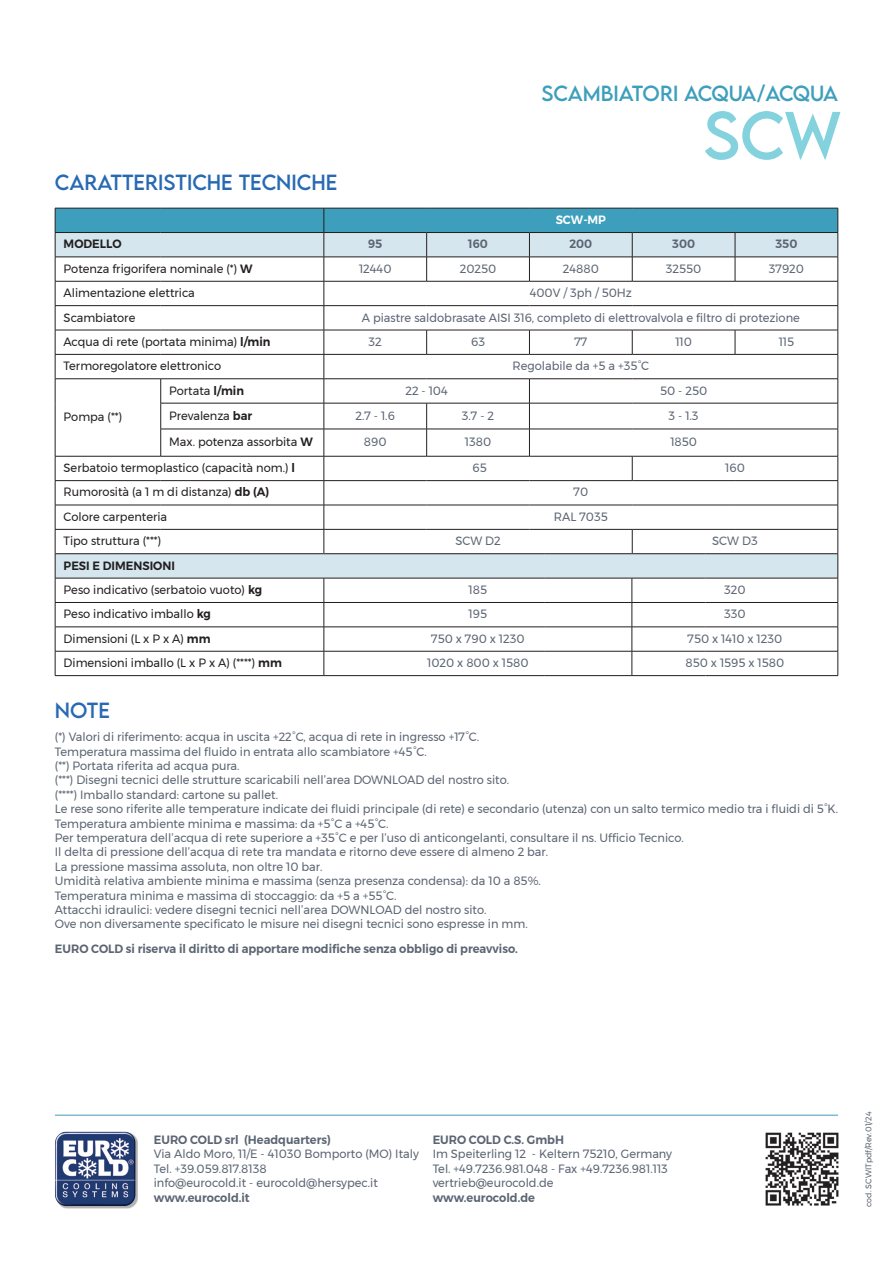
<style>
.page{position:relative;width:893px;height:1263px;background:#fff}
.page>*{position:absolute;margin:0;border:0;box-sizing:border-box;transform-origin:0 0}
.t1{font:60px "LEMONMILK";color:#83d2dd}
.t2{font:19.5px "LEMONMILK";color:#2869b3}
.t3{font:19.5px "LEMONMILK";color:#3d9fbc}
.t4{font:12px/14.4px "Montserrat";color:#5c6573;scale:.95 1}
.t5{font:12px/24.3px "Montserrat";color:#231f20;scale:.95 1}
.t6{font:600 12px "Montserrat";color:#5c6573;scale:.95 1}
.t7{font:600 12px "Montserrat";color:#231f20;scale:.95 1}
.t8{font:600 12px "Montserrat";color:#fff;scale:.95 1}
.t9{font:8.25px "Montserrat";color:#5c6573;scale:.95 1}
.s1{font-weight:600}
</style>
<div class="page">
<img style="left:765px;top:1132px;width:74px;height:74px">
<hr style="left:55px;top:1115px;width:783px;height:1px;background:#3d9fbc">
<svg style="left:55px;top:208px;width:784px;height:467px"></svg>
<hr style="left:55px;top:675px;width:269px;height:1px;background:#231f20">
<hr style="left:324px;top:675px;width:220px;height:1px;background:#231f20">
<hr style="left:544px;top:675px;width:88px;height:1px;background:#231f20">
<hr style="left:632px;top:675px;width:73px;height:1px;background:#231f20">
<hr style="left:705px;top:675px;width:133px;height:1px;background:#231f20">
<div style="left:56px;top:1132px;width:82px;height:76px;background:#231f20;opacity:.35"></div>
<img style="left:57px;top:1131px;width:67px;height:5px">
<h2 class="t2" style="left:55px;top:169px;width:198px">CARATTERISTICHE TECN</h2>
<h2 class="t2" style="left:292px;top:169px;width:20px">ICHE</h2>
<h2 class="t3" style="left:541px;top:80px;width:298px">SCAMBIATORI ACQUA/ACQUA</h2>
<h1 class="t1" style="left:703px;top:96px;width:140px">SCW</h1>
<p class="t8" style="left:556px;top:210px;width:54px">SCW-MP</p>
<p class="t7" style="left:64px;top:235px;width:63px">MODELLO</p>
<p class="t6" style="left:368px;top:235px;width:17px">95</p>
<p class="t6" style="left:468px;top:235px;width:22px">160</p>
<p class="t6" style="left:569px;top:235px;width:26px">200</p>
<p class="t6" style="left:672px;top:235px;width:26px">300</p>
<p class="t6" style="left:775px;top:235px;width:25px">350</p>
<p class="t5" style="left:64px;top:256px;width:201px">Potenza frigorifera nominale (*) <span class="s1">W</span></p>
<p class="t4" style="left:359px;top:261px;width:36px">12440</p>
<p class="t4" style="left:460px;top:261px;width:40px">20250</p>
<p class="t4" style="left:563px;top:261px;width:39px">24880</p>
<p class="t4" style="left:666px;top:261px;width:39px">32550</p>
<p class="t4" style="left:769px;top:261px;width:38px">37920</p>
<p class="t5" style="left:64px;top:281px;width:140px">Alimentazione elettrica</p>
<p class="t4" style="left:530px;top:286px;width:109px">400V / 3ph / 50Hz</p>
<p class="t5" style="left:64px;top:305px;width:77px">Scambiatore</p>
<p class="t4" style="left:362px;top:310px;width:463px">A piastre saldobrasate AISI 316, completo di elettrovalvola e filtro di protezione</p>
<p class="t5" style="left:64px;top:329px;width:219px">Acqua di rete (portata minima) <span class="s1">l/min</span></p>
<p class="t4" style="left:369px;top:334px;width:15px">32</p>
<p class="t4" style="left:471px;top:334px;width:16px">63</p>
<p class="t4" style="left:574px;top:334px;width:15px">77</p>
<p class="t4" style="left:675px;top:334px;width:19px">110</p>
<p class="t4" style="left:779px;top:334px;width:18px">115</p>
<p class="t5" style="left:64px;top:354px;width:167px">Termoregolatore elettronico</p>
<p class="t4" style="left:512px;top:359px;width:145px">Regolabile da +5 a +35°C</p>
<p class="t5" style="left:64px;top:405px;width:63px">Pompa (**)</p>
<p class="t5" style="left:169px;top:378px;width:80px">Portata <span class="s1">l/min</span></p>
<p class="t4" style="left:405px;top:383px;width:46px">22 - 104</p>
<p class="t4" style="left:660px;top:383px;width:51px">50 - 250</p>
<p class="t5" style="left:169px;top:403px;width:89px">Prevalenza <span class="s1">bar</span></p>
<p class="t4" style="left:356px;top:408px;width:43px">2.7 - 1.6</p>
<p class="t4" style="left:462px;top:408px;width:35px">3.7 - 2</p>
<p class="t4" style="left:669px;top:408px;width:33px">3 - 1.3</p>
<p class="t5" style="left:169px;top:430px;width:153px">Max. potenza assorbita <span class="s1">W</span></p>
<p class="t4" style="left:364px;top:435px;width:25px">890</p>
<p class="t4" style="left:465px;top:435px;width:29px">1380</p>
<p class="t4" style="left:670px;top:435px;width:29px">1850</p>
<p class="t5" style="left:64px;top:456px;width:245px">Serbatoio termoplastico (capacità nom.) <span class="s1">l</span></p>
<p class="t4" style="left:472px;top:460px;width:17px">65</p>
<p class="t4" style="left:725px;top:460px;width:22px">160</p>
<p class="t5" style="left:64px;top:480px;width:218px">Rumorosità (a 1 m di distanza) <span class="s1">db (A)</span></p>
<p class="t4" style="left:574px;top:485px;width:17px">70</p>
<p class="t5" style="left:64px;top:504px;width:110px">Colore carpenteria</p>
<p class="t4" style="left:554px;top:509px;width:58px">RAL 7035</p>
<p class="t5" style="left:64px;top:529px;width:104px">Tipo struttura (***)</p>
<p class="t4" style="left:455px;top:534px;width:49px">SCW D2</p>
<p class="t4" style="left:712px;top:534px;width:49px">SCW D3</p>
<p class="t5" style="left:64px;top:553px;width:210px"><span class="s1">PESI E DIMENSIONI<br></span>Peso indicativo (serbatoio vuoto) <span class="s1">kg</span></p>
<p class="t4" style="left:469px;top:582px;width:21px">185</p>
<p class="t4" style="left:724px;top:582px;width:24px">320</p>
<p class="t5" style="left:64px;top:602px;width:157px">Peso indicativo imballo <span class="s1">kg</span></p>
<p class="t4" style="left:469px;top:607px;width:21px">195</p>
<p class="t4" style="left:724px;top:607px;width:24px">330</p>
<p class="t5" style="left:64px;top:626px;width:156px">Dimensioni (L x P x A) <span class="s1">mm</span></p>
<p class="t4" style="left:431px;top:631px;width:100px">750 x 790 x 1230</p>
<p class="t4" style="left:687px;top:631px;width:101px">750 x 1410 x 1230</p>
<p class="t5" style="left:64px;top:650px;width:231px">Dimensioni imballo (L x P x A) (****) <span class="s1">mm</span></p>
<p class="t4" style="left:427px;top:655px;width:108px">1020 x 800 x 1580</p>
<p class="t4" style="left:685px;top:655px;width:105px">850 x 1595 x 1580</p>
<h2 class="t2" style="left:55px;top:698px;width:57px">NOTE</h2>
<p class="t4" style="left:55px;top:729px;width:826px">(*) Valori di riferimento: acqua in uscita +22°C, acqua di rete in ingresso +17°C.<br>Temperatura massima del fluido in entrata allo scambiatore +45°C.<br>(**) Portata riferita ad acqua pura.<br>(***) Disegni tecnici delle strutture scaricabili nell’area DOWNLOAD del nostro sito.<br>(****) Imballo standard: cartone su pallet.<br>Le rese sono riferite alle temperature indicate dei fluidi principale (di rete) e secondario (utenza) con un salto termico medio tra i fluidi di 5°K.<br>Temperatura ambiente minima e massima: da +5°C a +45°C.<br>Per temperatura dell’acqua di rete superiore a +35°C e per l’uso di anticongelanti, consultare il ns. Ufficio Tecnico.<br>Il delta di pressione dell’acqua di rete tra mandata e ritorno deve essere di almeno 2 bar.<br>La pressione massima assoluta, non oltre 10 bar.<br>Umidità relativa ambiente minima e massima (senza presenza condensa): da 10 a 85%.<br>Temperatura minima e massima di stoccaggio: da +5 a +55°C.<br>Attacchi idraulici: vedere disegni tecnici nell’area DOWNLOAD del nostro sito.<br>Ove non diversamente specificato le misure nei disegni tecnici sono espresse in mm.</p>
<p class="t6" style="left:55px;top:939px;width:489px">EURO COLD si riserva il diritto di apportare modifiche senza obbligo di preavviso.</p>
<p class="t6" style="left:154px;top:1130px;width:188px">EURO COLD srl (Headquarters)</p>
<p class="t4" style="left:154px;top:1147px;width:281px">Via Aldo Moro, 11/E - 41030 Bomporto (MO) Italy<br>Tel. +39.059.817.8138<br>info@eurocold.it - eurocold@hersypec.it</p>
<p class="t6" style="left:154px;top:1188px;width:103px">www.eurocold.it</p>
<p class="t6" style="left:433px;top:1130px;width:140px">EURO COLD C.S. GmbH</p>
<p class="t4" style="left:433px;top:1147px;width:254px">Im Speiterling 12 - Keltern 75210, Germany<br>Tel. +49.7236.981.048 - Fax +49.7236.981.113 vertrieb@eurocold.de</p>
<p class="t6" style="left:433px;top:1188px;width:109px">www.eurocold.de</p>
<p class="t9" style="left:862px;top:1207px;width:101px;rotate:-90deg">cod. SCWITpdf/Rev.01/24</p>
</div>
